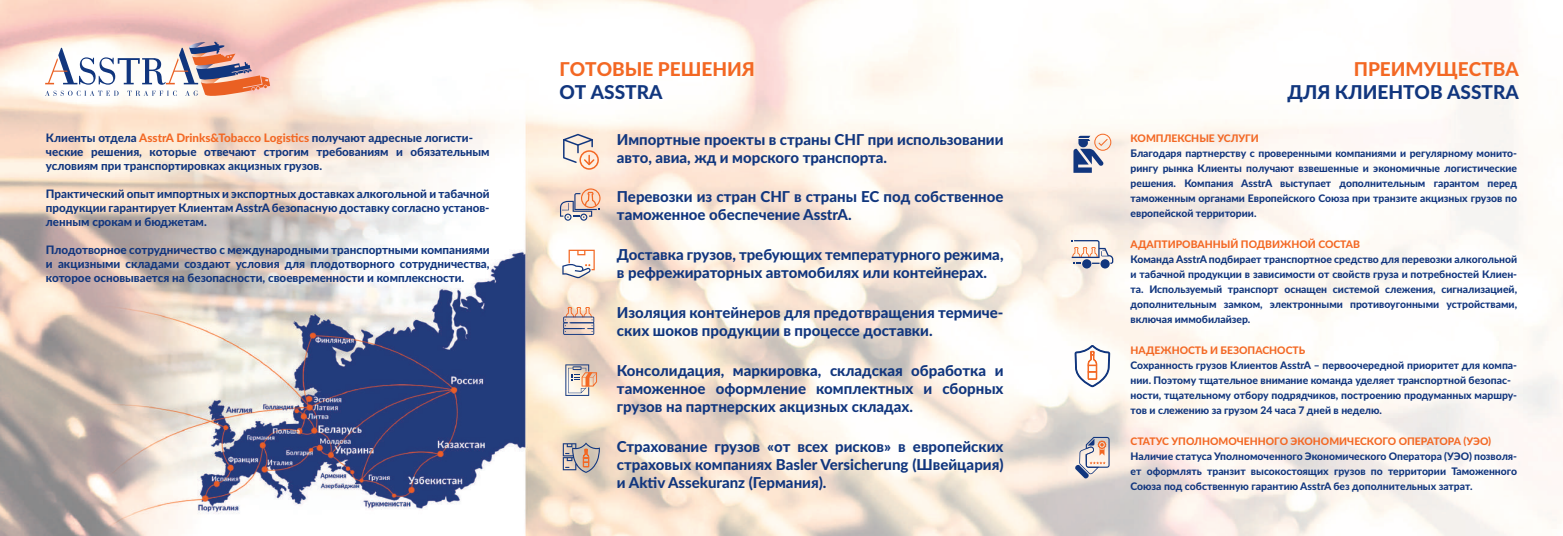
<style>
.page{position:relative;width:1563px;height:536px;background:#fff}
.page>*{position:absolute;margin:0;border:0;box-sizing:border-box;transform-origin:0 0}
.t1{font:800 19px "Lato";color:#f36824}
.t2{font:800 19px "Lato";color:#11367e}
.t3{font:800 15px/18px "Lato";color:#11367e}
.t4{font:800 11.62px/14px "Lato";color:#11367e;text-align:justify}
.t5{font:800 10.38px/15px "Lato";color:#11367e;text-align:justify}
.t6{font:800 10.38px "Lato";color:#f36824}
.s1{color:#f36824}
</style>
<div class="page">
<img style="left:0;top:0;width:1563px;height:535px">
<svg style="left:1073px;top:133px;width:38px;height:40px;background:#aaabbb"></svg>
<svg style="left:1075px;top:436px;width:34px;height:42px"></svg>
<div style="left:1082px;top:259px;width:9px;height:9px;background:#11367e;border-radius:50%"></div>
<div style="left:1100px;top:259px;width:9px;height:9px;background:#11367e;border-radius:50%"></div>
<svg style="left:1071px;top:240px;width:42px;height:23px"></svg>
<svg style="left:1074px;top:344px;width:36px;height:55px"></svg>
<svg style="left:562px;top:249px;width:33px;height:29px"></svg>
<svg style="left:563px;top:306px;width:31px;height:28px"></svg>
<svg style="left:565px;top:364px;width:32px;height:31px"></svg>
<svg style="left:560px;top:188px;width:40px;height:32px"></svg>
<svg style="left:563px;top:442px;width:37px;height:30px"></svg>
<svg style="left:45px;top:42px;width:225px;height:55px"></svg>
<svg style="left:563px;top:134px;width:36px;height:35px"></svg>
<p class="t4" style="left:46px;top:130px;width:445px;text-align:left">Клиенты отдела <span class="s1">AsstrA Drinks&amp;Tobacco Logistics</span> получают адресные логисти&shy;ческие решения, которые отвечают строгим требованиям и обязательным условиям при транспортировках акцизных грузов.</p>
<p class="t4" style="left:46px;top:186px;width:445px">Практический опыт импортных и экспортных доставках алкогольной и табачной продукции гарантирует Клиентам AsstrA безопасную доставку согласно установ&shy;ленным срокам и бюджетам.</p>
<p class="t4" style="left:46px;top:242px;width:445px">Плодотворное сотрудничество с международными транспортными компаниями и акцизными складами создают условия для плодотворного сотрудничества, которое основывается на безопасности, своевременности и комплексности.</p>
<h1 class="t1" style="left:559px;top:55px;width:197px">ГОТОВЫЕ РЕШЕНИЯ</h1>
<h1 class="t2" style="left:559px;top:77px;width:105px">ОТ ASSTRA</h1>
<h2 class="t3" style="left:617px;top:130px;width:388px">Импортные проекты в страны СНГ при использовании авто, авиа, жд и морского транспорта.</h2>
<h2 class="t3" style="left:617px;top:187px;width:388px">Перевозки из стран СНГ в страны ЕС под собственное таможенное обеспечение AsstrA.</h2>
<h2 class="t3" style="left:617px;top:245px;width:388px">Доставка грузов, требующих температурного режима, в рефрежираторных автомобилях или контейнерах.</h2>
<h2 class="t3" style="left:617px;top:303px;width:388px">Изоляция контейнеров для предотвращения термиче&shy;ских шоков продукции в процессе доставки.</h2>
<h2 class="t3" style="left:617px;top:360px;width:388px;text-align:justify">Консолидация, маркировка, складская обработка и таможенное оформление комплектных и сборных грузов на партнерских акцизных складах.</h2>
<h2 class="t3" style="left:617px;top:436px;width:388px;text-align:justify">Страхование грузов «от всех рисков» в европейских страховых компаниях Basler Versicherung (Швейцария) и Aktiv Assekuranz (Германия).</h2>
<h1 class="t1" style="left:1353px;top:55px;width:167px">ПРЕИМУЩЕСТВА</h1>
<h1 class="t2" style="left:1287px;top:77px;width:233px">ДЛЯ КЛИЕНТОВ ASSTRA</h1>
<p class="t6" style="left:1130px;top:130px;width:130px">КОМПЛЕКСНЫЕ УСЛУГИ</p>
<p class="t5" style="left:1130px;top:145px;width:388px">Благодаря партнерству с проверенными компаниями и регулярному монито&shy;рингу рынка Клиенты получают взвешенные и экономичные логистические решения. Компания AsstrA выступает дополнительным гарантом перед таможенным органами Европейского Союза при транзите акцизных грузов по европейской территории.</p>
<p class="t6" style="left:1130px;top:236px;width:231px">АДАПТИРОВАННЫЙ ПОДВИЖНОЙ СОСТАВ</p>
<p class="t5" style="left:1130px;top:251px;width:388px">Команда AsstrA подбирает транспортное средство для перевозки алкогольной и табачной продукции в зависимости от свойств груза и потребностей Клиен&shy;та. Используемый транспорт оснащен системой слежения, сигнализацией, дополнительным замком, электронными противоугонными устройствами, включая иммобилайзер.</p>
<p class="t6" style="left:1130px;top:342px;width:176px">НАДЕЖНОСТЬ И БЕЗОПАСНОСТЬ</p>
<p class="t5" style="left:1130px;top:356px;width:388px;text-align:left">Сохранность грузов Клиентов AsstrA – первоочередной приоритет для компа&shy;нии. Поэтому тщательное внимание команда уделяет транспортной безопас&shy;ности, тщательному отбору подрядчиков, построению продуманных маршру&shy;тов и слежению за грузом 24 часа 7 дней в неделю.</p>
<p class="t6" style="left:1130px;top:433px;width:362px">СТАТУС УПОЛНОМОЧЕННОГО ЭКОНОМИЧЕСКОГО ОПЕРАТОРА (УЭО)</p>
<p class="t5" style="left:1130px;top:447px;width:388px">Наличие статуса Уполномоченного Экономического Оператора (УЭО) позволя&shy;ет оформлять транзит высокостоящих грузов по территории Таможенного Союза под собственную гарантию AsstrA без дополнительных затрат.</p>
</div>
